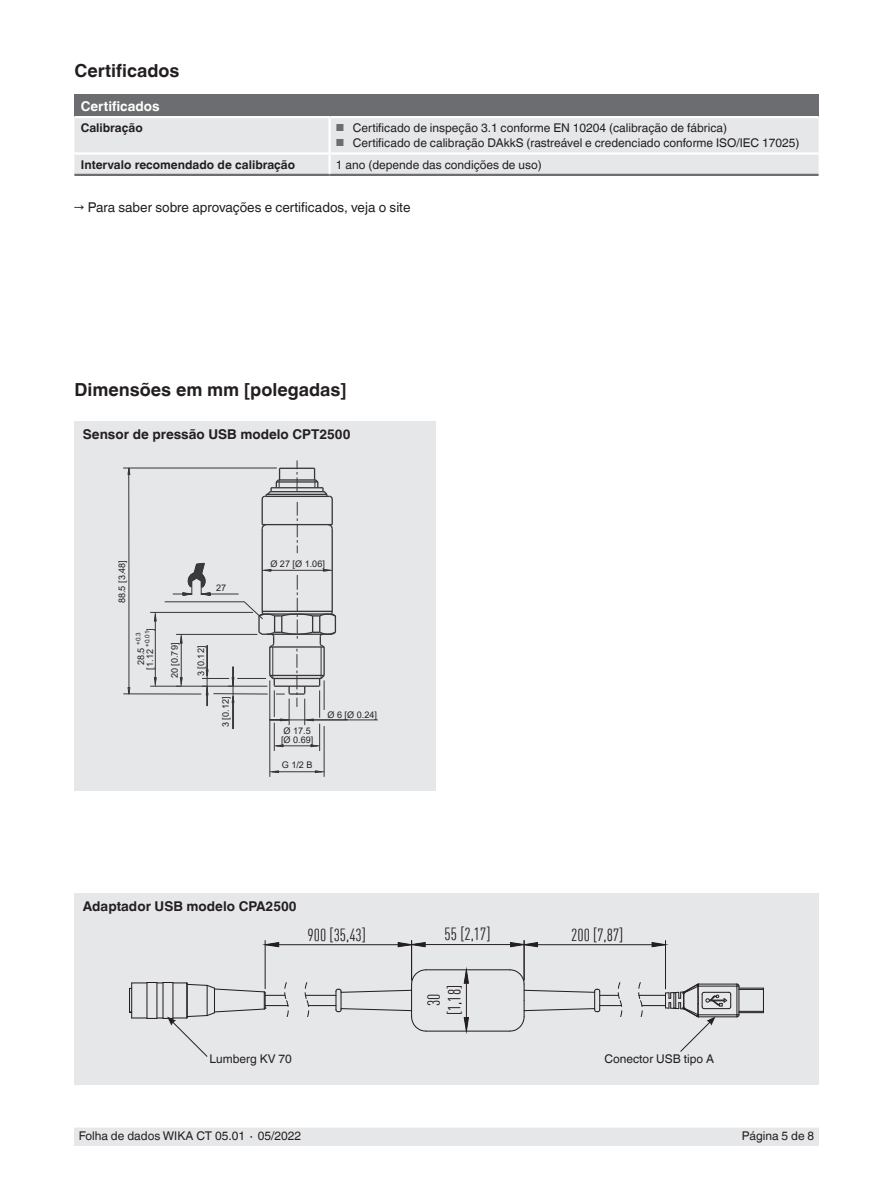
<style>
.page{position:relative;width:893px;height:1188px;background:#fff}
.page>*{position:absolute;margin:0;border:0;box-sizing:border-box;transform-origin:0 0}
.t1{font:700 18px "Helvetica World";color:#231f20}
.t2{font:17.25px/20.7px "DIN Cond";color:#231f20;text-align:center}
.t3{font:700 13.5px "Helvetica World";color:#231f20}
.t4{font:13.5px "Helvetica World";color:#231f20}
.t5{font:700 13.5px "Helvetica World";color:#fff}
.t6{font:12px "Helvetica World";color:#231f20}
.t7{font:700 12px "Helvetica World";color:#231f20}
.t8{font:9.15px/9.1px "Arial";color:#231f20;text-align:center}
.s1{font-size:10.2px;color:#6c6d70}
</style>
<div class="page">
<div style="left:74px;top:1128px;width:745px;height:17px;background:#e6e7e9"></div>
<div style="left:74px;top:421px;width:362px;height:370px;background:#e6e7e9"></div>
<div style="left:74px;top:893px;width:745px;height:191px;background:#e6e7e9"></div>
<hr style="left:262px;top:529px;width:1px;height:83px;background:#373739">
<hr style="left:332px;top:529px;width:1px;height:83px;background:#373739">
<svg style="left:261px;top:460px;width:72px;height:93px"></svg>
<hr style="left:123px;top:468px;width:154px;height:1px;background:#373739">
<svg style="left:127px;top:467px;width:4px;height:227px"></svg>
<hr style="left:123px;top:694px;width:78px;height:1px;background:#373739">
<hr style="left:150px;top:686px;width:31px;height:1px;background:#373739">
<hr style="left:150px;top:612px;width:103px;height:1px;background:#373739">
<hr style="left:155px;top:612px;width:1px;height:74px;background:#373739">
<svg style="left:154px;top:677px;width:3px;height:10px"></svg>
<svg style="left:154px;top:611px;width:3px;height:11px"></svg>
<hr style="left:269px;top:680px;width:1px;height:97px;background:#373739">
<hr style="left:324px;top:726px;width:1px;height:51px;background:#373739">
<hr style="left:270px;top:771px;width:54px;height:1px;background:#373739">
<svg style="left:269px;top:770px;width:10px;height:3px"></svg>
<svg style="left:315px;top:770px;width:10px;height:3px"></svg>
<hr style="left:297px;top:720px;width:81px;height:1px;background:#373739">
<svg style="left:164px;top:562px;width:173px;height:189px"></svg>
<svg style="left:638px;top:982px;width:126px;height:70px"></svg>
<hr style="left:426px;top:1031px;width:84px;height:1px;background:#231f20">
<svg style="left:509px;top:969px;width:113px;height:63px"></svg>
<svg style="left:304px;top:969px;width:123px;height:63px"></svg>
<hr style="left:426px;top:969px;width:84px;height:1px;background:#231f20">
<svg style="left:129px;top:981px;width:160px;height:76px"></svg>
<svg style="left:463px;top:969px;width:6px;height:63px"></svg>
<hr style="left:665px;top:941px;width:1px;height:48px;background:#231f20">
<hr style="left:524px;top:944px;width:141px;height:1px;background:#231f20">
<svg style="left:651px;top:942px;width:14px;height:6px"></svg>
<hr style="left:524px;top:941px;width:1px;height:39px;background:#231f20">
<hr style="left:411px;top:941px;width:1px;height:39px;background:#231f20">
<hr style="left:412px;top:944px;width:112px;height:1px;background:#231f20">
<svg style="left:510px;top:942px;width:28px;height:6px"></svg>
<hr style="left:265px;top:941px;width:1px;height:48px;background:#231f20">
<hr style="left:265px;top:944px;width:147px;height:1px;background:#231f20">
<svg style="left:264px;top:942px;width:15px;height:6px"></svg>
<svg style="left:397px;top:942px;width:29px;height:6px"></svg>
<div style="left:74px;top:95px;width:745px;height:22px;background:#6c6d70"></div>
<div style="left:74px;top:118px;width:745px;height:56px;background:#e6e7e9"></div>
<hr style="left:328px;top:118px;width:3px;height:34px;background:#fff">
<hr style="left:74px;top:174px;width:256px;height:2px;background:#6c6d70">
<hr style="left:330px;top:174px;width:489px;height:2px;background:#6c6d70">
<hr style="left:74px;top:116px;width:257px;height:2px;background:#fff">
<hr style="left:74px;top:152px;width:257px;height:3px;background:#fff">
<hr style="left:331px;top:116px;width:488px;height:2px;background:#fff">
<hr style="left:331px;top:152px;width:488px;height:3px;background:#fff">
<hr style="left:328px;top:155px;width:3px;height:19px;background:#fff">
<h1 class="t1" style="left:74px;top:60px;width:107px">Certificados</h1>
<p class="t5" style="left:81px;top:98px;width:80px">Certificados</p>
<p class="t7" style="left:81px;top:121px;width:63px">Calibração</p>
<p class="t6" style="left:336px;top:121px;width:393px"><span class="s1">■</span> Certificado de inspeção 3.1 conforme EN 10204 (calibração de fábrica)</p>
<p class="t6" style="left:336px;top:136px;width:465px"><span class="s1">■</span> Certificado de calibração DAkkS (rastreável e credenciado conforme ISO/IEC 17025)</p>
<p class="t7" style="left:81px;top:157px;width:216px">Intervalo recomendado de calibração</p>
<p class="t6" style="left:336px;top:157px;width:207px">1 ano (depende das condições de uso)</p>
<p class="t4" style="left:74px;top:199px;width:338px">→ Para saber sobre aprovações e certificados, veja o site</p>
<h1 class="t1" style="left:74px;top:379px;width:274px">Dimensões em mm [polegadas]</h1>
<p class="t3" style="left:83px;top:427px;width:269px">Sensor de pressão USB modelo CPT2500</p>
<p class="t8" style="left:117px;top:603px;width:44px;rotate:-90deg">88.5 [3.48]</p>
<p class="t8" style="left:136px;top:670px;width:43px;rotate:-90deg">28.5 <sup>+0.3 </sup>[1.12 <sup>+0.01</sup>]</p>
<p class="t8" style="left:216px;top:583px;width:12px">27</p>
<p class="t8" style="left:170px;top:678px;width:37px;rotate:-90deg">20 [0.79]</p>
<p class="t8" style="left:196px;top:676px;width:32px;rotate:-90deg">3 [0.12]</p>
<p class="t8" style="left:221px;top:727px;width:32px;rotate:-90deg">3 [0.12]</p>
<p class="t8" style="left:270px;top:559px;width:56px">Ø 27 [Ø 1.06]</p>
<p class="t8" style="left:281px;top:726px;width:34px;text-align:left">Ø 17.5 [Ø 0.69]</p>
<p class="t8" style="left:282px;top:760px;width:32px">G 1/2 B</p>
<p class="t8" style="left:327px;top:710px;width:51px">Ø 6 [Ø 0.24]</p>
<p class="t3" style="left:83px;top:899px;width:215px">Adaptador USB modelo CPA2500</p>
<h2 class="t2" style="left:307px;top:924px;width:60px">900 [35,43]</h2>
<h2 class="t2" style="left:445px;top:924px;width:47px">55 [2,17]</h2>
<h2 class="t2" style="left:571px;top:925px;width:54px">200 [7,87]</h2>
<h2 class="t2" style="left:423px;top:1015px;width:32px;rotate:-90deg">30 [1,18]</h2>
<p class="t6" style="left:210px;top:1052px;width:84px">Lumberg KV 70</p>
<p class="t6" style="left:604px;top:1052px;width:111px">Conector USB tipo A</p>
<p class="t6" style="left:79px;top:1129px;width:224px">Folha de dados WIKA CT 05.01 ∙ 05/2022</p>
<p class="t6" style="left:742px;top:1129px;width:74px">Página 5 de 8</p>
</div>
